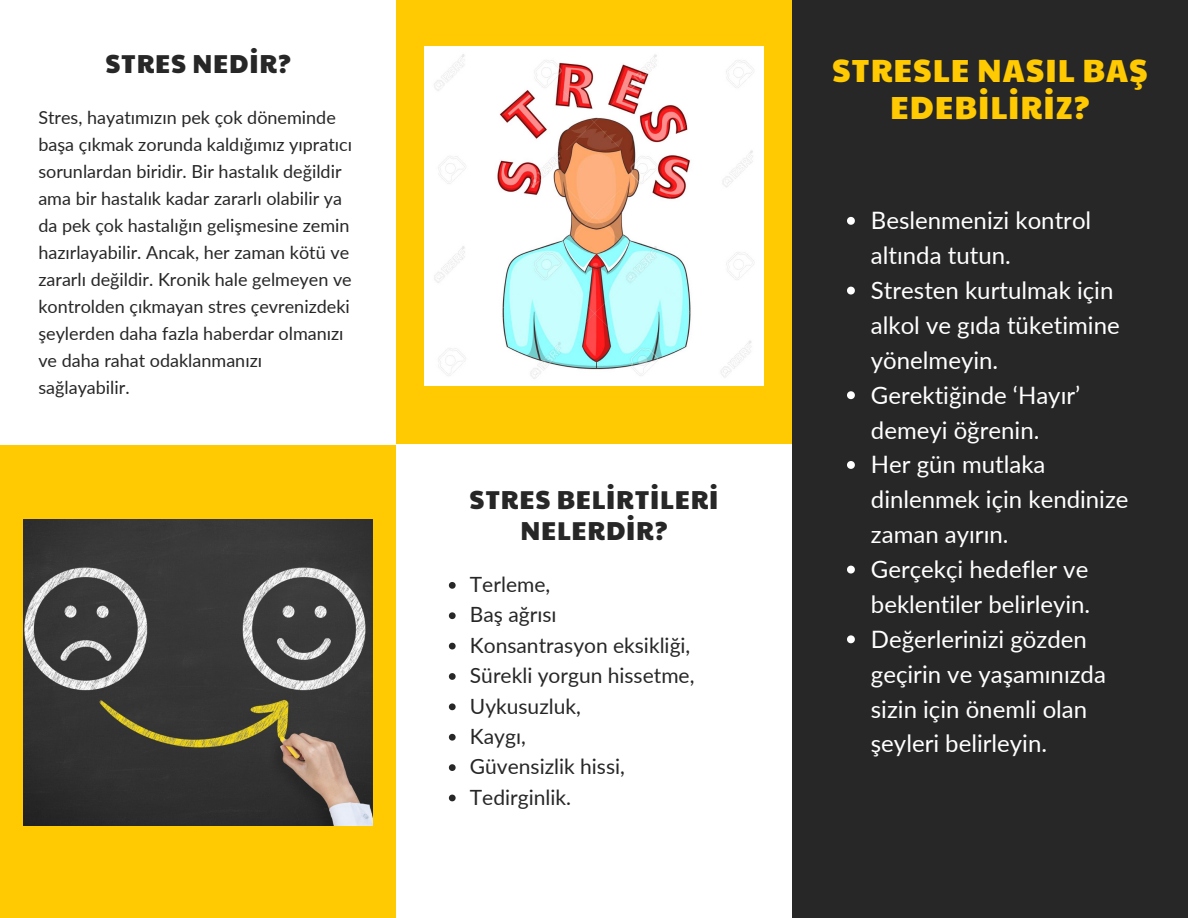
<style>
.page{position:relative;width:1188px;height:918px;background:#fff}
.page>*{position:absolute;margin:0;border:0;box-sizing:border-box;transform-origin:0 0}
.t1{font:31.5px/37.2px "Paytone One";letter-spacing:.03em;color:#ffca02;text-align:center}
.t2{font:25.5px/30.3px "Paytone One";letter-spacing:.03em;color:#272727;text-align:center}
.t3{font:24px/34.8px "Lato";color:#fff}
.t4{font:21px "Lato";color:#272727}
.t5{font:18px/27px "Lato";color:#272727}
</style>
<div class="page">
<div style="left:396px;top:0;width:410px;height:444px;background:#ffca02"></div>
<div style="left:0;top:445px;width:396px;height:473px;background:#ffca02"></div>
<div style="left:792px;top:0;width:396px;height:918px;background:#272727"></div>
<img style="left:24px;top:520px;width:348px;height:306px">
<img style="left:425px;top:47px;width:338px;height:338px">
<svg style="left:847px;top:217px;width:8px;height:8px"></svg>
<svg style="left:847px;top:287px;width:8px;height:8px"></svg>
<svg style="left:847px;top:391px;width:8px;height:8px"></svg>
<svg style="left:847px;top:461px;width:8px;height:8px"></svg>
<svg style="left:847px;top:566px;width:8px;height:8px"></svg>
<svg style="left:847px;top:635px;width:8px;height:8px"></svg>
<svg style="left:449px;top:582px;width:7px;height:7px"></svg>
<svg style="left:449px;top:612px;width:7px;height:7px"></svg>
<svg style="left:449px;top:643px;width:7px;height:6px"></svg>
<svg style="left:449px;top:673px;width:7px;height:7px"></svg>
<svg style="left:449px;top:703px;width:7px;height:7px"></svg>
<svg style="left:449px;top:734px;width:7px;height:7px"></svg>
<svg style="left:449px;top:764px;width:7px;height:7px"></svg>
<svg style="left:449px;top:795px;width:7px;height:6px"></svg>
<p class="t2" style="left:105px;top:47px;width:187px">STRES NEDİR?</p>
<p class="t5" style="left:38px;top:103px;width:315px">Stres, hayatımızın pek çok döneminde başa çıkmak zorunda kaldığımız yıpratıcı sorunlardan biridir. Bir hastalık değildir ama bir hastalık kadar zararlı olabilir ya da pek çok hastalığın gelişmesine zemin hazırlayabilir. Ancak, her zaman kötü ve zararlı değildir. Kronik hale gelmeyen ve kontrolden çıkmayan stres çevrenizdeki şeylerden daha fazla haberdar olmanızı ve daha rahat odaklanmanızı sağlayabilir.</p>
<p class="t2" style="left:470px;top:484px;width:250px">STRES BELİRTİLERİ<br>NELERDİR?</p>
<p class="t4" style="left:470px;top:571px;width:82px">Terleme,</p>
<p class="t4" style="left:470px;top:602px;width:88px">Baş ağrısı</p>
<p class="t4" style="left:470px;top:632px;width:222px">Konsantrasyon eksikliği,</p>
<p class="t4" style="left:470px;top:663px;width:226px">Sürekli yorgun hissetme,</p>
<p class="t4" style="left:470px;top:693px;width:112px">Uykusuzluk,</p>
<p class="t4" style="left:470px;top:723px;width:57px">Kaygı,</p>
<p class="t4" style="left:470px;top:754px;width:157px">Güvensizlik hissi,</p>
<p class="t4" style="left:470px;top:784px;width:103px">Tedirginlik.</p>
<p class="t1" style="left:832px;top:50px;width:317px">STRESLE NASIL BAŞ<br>EDEBİLİRİZ?</p>
<p class="t3" style="left:871px;top:203px;width:222px">Beslenmenizi kontrol altında tutun.</p>
<p class="t3" style="left:871px;top:272px;width:250px">Stresten kurtulmak için alkol ve gıda tüketimine yönelmeyin.</p>
<p class="t3" style="left:871px;top:377px;width:211px">Gerektiğinde ‘Hayır’ demeyi öğrenin.</p>
<p class="t3" style="left:871px;top:447px;width:259px">Her gün mutlaka dinlenmek için kendinize zaman ayırın.</p>
<p class="t3" style="left:871px;top:551px;width:221px">Gerçekçi hedefler ve beklentiler belirleyin.</p>
<p class="t3" style="left:871px;top:621px;width:237px">Değerlerinizi gözden geçirin ve yaşamınızda sizin için önemli olan şeyleri belirleyin.</p>
</div>
